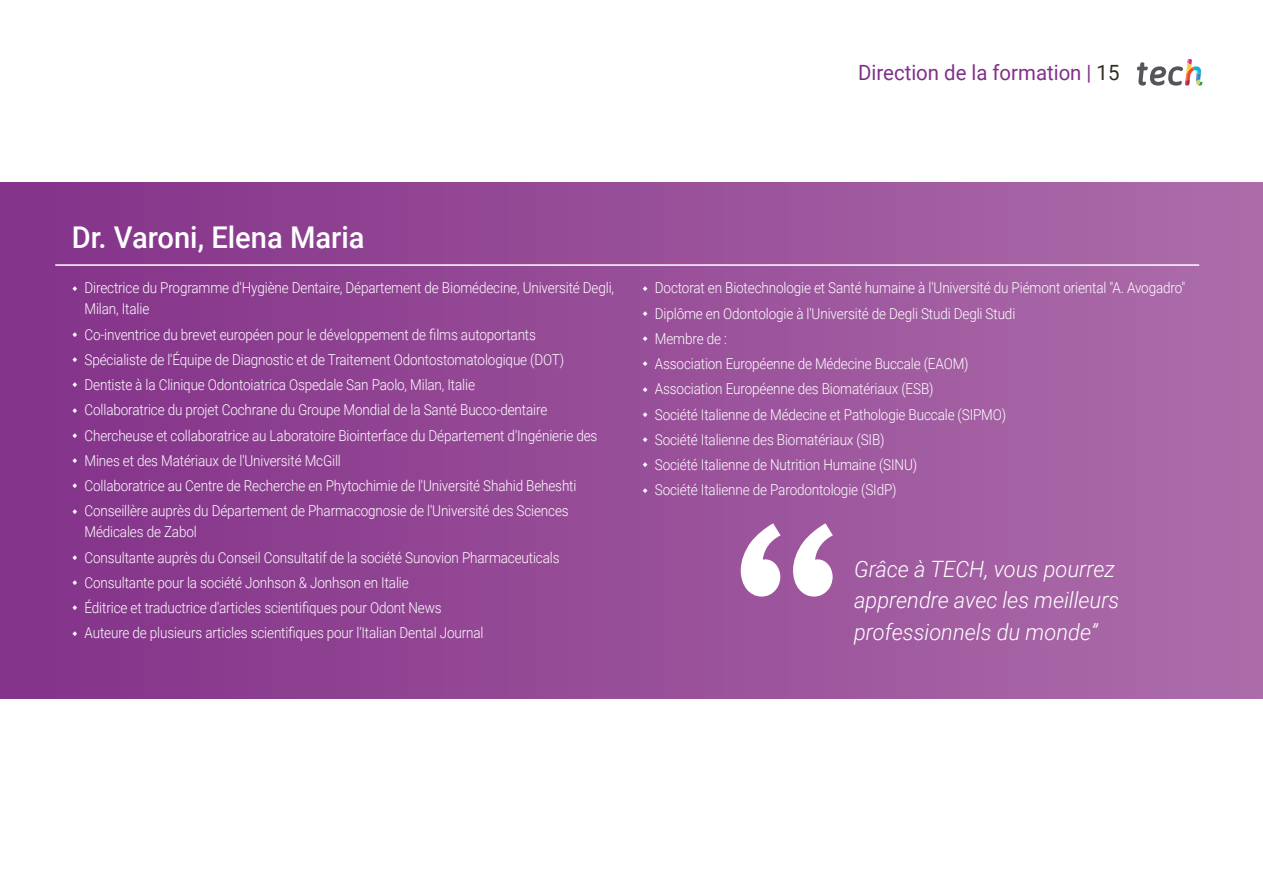
<style>
.page{position:relative;width:1263px;height:893px;background:#fff}
.page>*{position:absolute;margin:0;border:0;box-sizing:border-box;transform-origin:0 0}
.t1{font:500 30px "Roboto";color:#fff}
.t2{font:italic 300 22.5px/31.5px "Roboto";color:#fff}
.t3{font:21px "Roboto";color:#813089}
.t4{font:300 15px/25.2px "Roboto";letter-spacing:-.01em;color:#fff;scale:.9 1}
.s1{color:#312e20}
</style>
<div class="page">
<div style="left:0;top:182px;width:1263px;height:516px;background:linear-gradient(to right,#833188,#ad6caa)"></div>
<hr style="left:55px;top:264px;width:1144px;height:2px;background:#fff">
<svg style="left:1137px;top:59px;width:65px;height:27px"></svg>
<svg style="left:741px;top:523px;width:92px;height:74px"></svg>
<svg style="left:73px;top:286px;width:4px;height:5px"></svg>
<svg style="left:73px;top:332px;width:4px;height:5px"></svg>
<svg style="left:73px;top:357px;width:4px;height:5px"></svg>
<svg style="left:73px;top:382px;width:4px;height:5px"></svg>
<svg style="left:73px;top:408px;width:4px;height:5px"></svg>
<svg style="left:73px;top:433px;width:4px;height:5px"></svg>
<svg style="left:73px;top:458px;width:4px;height:5px"></svg>
<svg style="left:73px;top:483px;width:4px;height:5px"></svg>
<svg style="left:73px;top:509px;width:4px;height:5px"></svg>
<svg style="left:73px;top:555px;width:4px;height:5px"></svg>
<svg style="left:73px;top:580px;width:4px;height:5px"></svg>
<svg style="left:73px;top:605px;width:4px;height:5px"></svg>
<svg style="left:73px;top:631px;width:4px;height:5px"></svg>
<svg style="left:643px;top:286px;width:4px;height:5px"></svg>
<svg style="left:643px;top:311px;width:4px;height:5px"></svg>
<svg style="left:643px;top:336px;width:4px;height:5px"></svg>
<svg style="left:643px;top:361px;width:4px;height:5px"></svg>
<svg style="left:643px;top:387px;width:4px;height:5px"></svg>
<svg style="left:643px;top:412px;width:4px;height:5px"></svg>
<svg style="left:643px;top:437px;width:4px;height:5px"></svg>
<svg style="left:643px;top:462px;width:4px;height:5px"></svg>
<svg style="left:643px;top:488px;width:4px;height:5px"></svg>
<h3 class="t3" style="left:858px;top:57px;width:263px">Direction de la formation | <span class="s1">15</span></h3>
<h1 class="t1" style="left:72px;top:216px;width:294px">Dr. Varoni, Elena Maria</h1>
<p class="t4" style="left:85px;top:277px;width:590px;line-height:21px">Directrice du Programme d'Hygiène Dentaire, Département de Biomédecine, Université Degli,<br>Milan, Italie</p>
<p class="t4" style="left:85px;top:321px;width:571px">Co-inventrice du brevet européen pour le développement de films autoportants Spécialiste de l'Équipe de Diagnostic et de Traitement Odontostomatologique (DOT)<br>Dentiste à la Clinique Odontoiatrica Ospedale San Paolo, Milan, Italie<br>Collaboratrice du projet Cochrane du Groupe Mondial de la Santé Bucco-dentaire Chercheuse et collaboratrice au Laboratoire Biointerface du Département d'Ingénierie des Mines et des Matériaux de l'Université McGill<br>Collaboratrice au Centre de Recherche en Phytochimie de l'Université Shahid Beheshti Conseillère auprès du Département de Pharmacognosie de l'Université des Sciences</p>
<p class="t4" style="left:85px;top:519px;width:529px">Médicales de Zabol<br>Consultante auprès du Conseil Consultatif de la société Sunovion Pharmaceuticals Consultante pour la société Jonhson &amp; Jonhson en Italie<br>Éditrice et traductrice d'articles scientifiques pour Odont News<br>Auteure de plusieurs articles scientifiques pour l'Italian Dental Journal</p>
<p class="t4" style="left:655px;top:275px;width:591px">Doctorat en Biotechnologie et Santé humaine à l'Université du Piémont oriental "A. Avogadro" Diplôme en Odontologie à l'Université de Degli Studi Degli Studi<br>Membre de :<br>Association Européenne de Médecine Buccale (EAOM)<br>Association Européenne des Biomatériaux (ESB)<br>Société Italienne de Médecine et Pathologie Buccale (SIPMO)<br>Société Italienne des Biomatériaux (SIB)<br>Société Italienne de Nutrition Humaine (SINU)<br>Société Italienne de Parodontologie (SIdP)</p>
<h2 class="t2" style="left:854px;top:552px;width:267px">Grâce à TECH, vous pourrez apprendre avec les meilleurs professionnels du monde”</h2>
</div>
